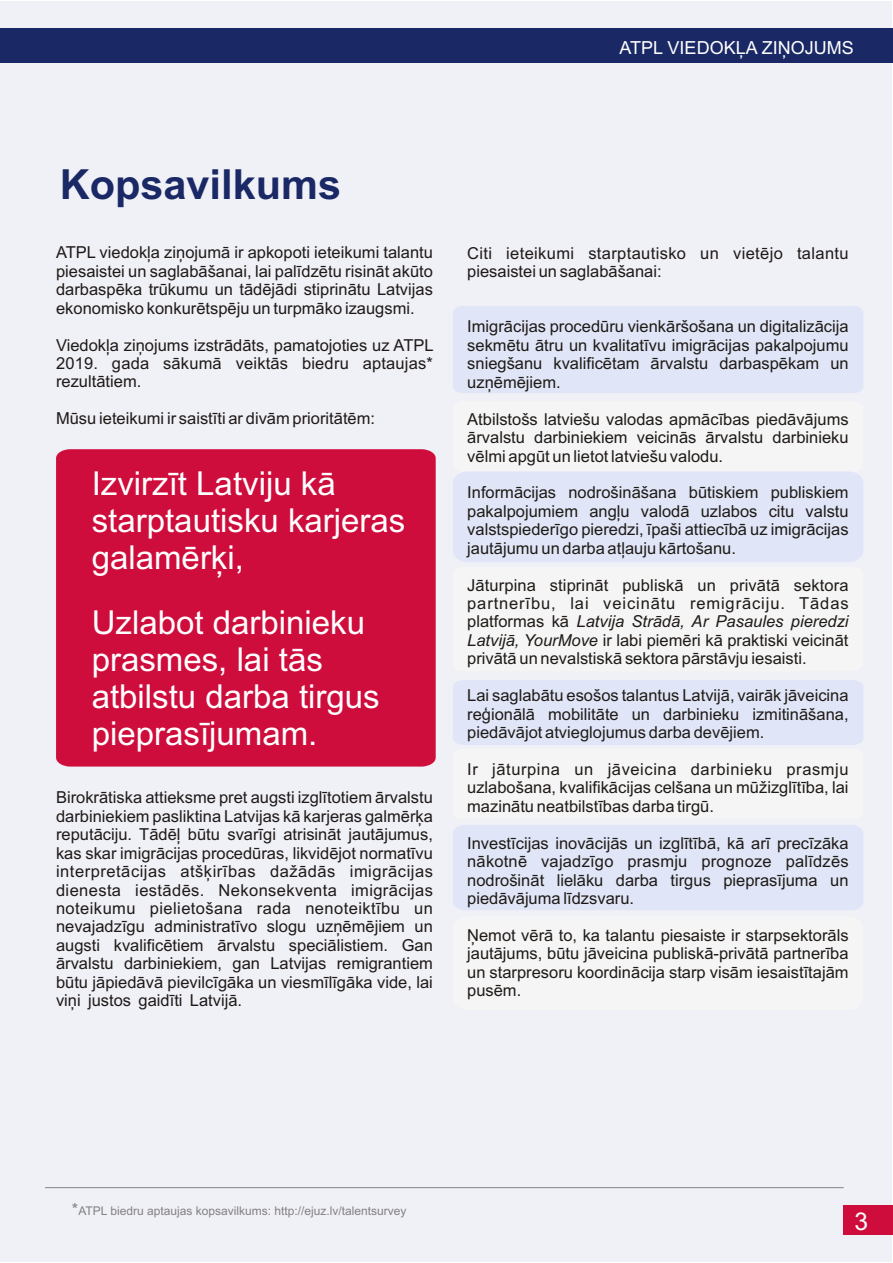
<style>
.page{position:relative;width:893px;height:1263px;background:#fff}
.page>*{position:absolute;margin:0;border:0;box-sizing:border-box;transform-origin:0 0}
.t1{font:700 41.55px "Arial";color:#1a2966}
.t2{font:33px/36.9px "Arial";color:#fff}
.t3{font:24.6px "Arial";color:#fff}
.t4{font:18px "Arial";color:#fff}
.t5{font:16.5px/18.5px "Arial";color:#1f1a17;text-align:justify}
.t6{font:16.5px/18.5px "Arial";letter-spacing:.02em;color:#1f1a17}
.t7{font:12px "Arial";color:#828282}
.s1{font-style:italic}
.s2{font-size:16.5px}
</style>
<div class="page">
<div style="left:0;top:1px;width:892px;height:1260px;background:#f0f0f7"></div>
<div style="left:453px;top:306px;width:410px;height:87px;background:#e0e6f7"></div>
<div style="left:453px;top:825px;width:410px;height:85px;background:#e0e6f7"></div>
<div style="left:453px;top:680px;width:410px;height:65px;background:#e0e6f7"></div>
<div style="left:453px;top:472px;width:410px;height:90px;background:#e0e6f7"></div>
<div style="left:0;top:28px;width:893px;height:34px;background:#1a2966"></div>
<div style="left:843px;top:1205px;width:50px;height:29px;background:#cf0d3d"></div>
<div style="left:56px;top:449px;width:380px;height:317px;background:#cf0d3d"></div>
<hr style="left:45px;top:1187px;width:799px;height:1px;background:#828282">
<p class="t4" style="left:620px;top:41px;width:236px">ATPL VIEDOKÏA ZIÒOJUMS</p>
<h1 class="t1" style="left:60px;top:169px;width:283px">Kopsavilkums</h1>
<p class="t5" style="left:56px;top:245px;width:378px">ATPL viedokïa ziòojumâ ir apkopoti ieteikumi talantu piesaistei un saglabâðanai, lai palîdzçtu risinât akûto darbaspçka trûkumu un tâdçjâdi stiprinâtu Latvijas ekonomisko konkurçtspçju un turpmâko izaugsmi.</p>
<p class="t5" style="left:56px;top:337px;width:379px">Viedokïa ziòojums izstrâdâts, pamatojoties uz ATPL 2019. gada sâkumâ veiktâs biedru aptaujas* rezultâtiem.</p>
<p class="t5" style="left:56px;top:411px;width:321px">Mûsu ieteikumi ir saistîti ar divâm prioritâtçm:</p>
<h2 class="t2" style="left:92px;top:468px;width:315px">Izvirzît Latviju kâ starptautisku karjeras galamçríi,</h2>
<h2 class="t2" style="left:92px;top:607px;width:289px">Uzlabot darbinieku prasmes, lai tâs atbilstu darba tirgus pieprasîjumam.</h2>
<p class="t5" style="left:56px;top:790px;width:378px">Birokrâtiska attieksme pret augsti izglîtotiem ârvalstu darbiniekiem pasliktina Latvijas kâ karjeras galmçría reputâciju. Tâdçï bûtu svarîgi atrisinât jautâjumus, kas skar imigrâcijas procedûras, likvidçjot normatîvu interpretâcijas atðíirîbas daþâdâs imigrâcijas dienesta iestâdçs. Nekonsekventa imigrâcijas noteikumu pielietoðana rada nenoteiktîbu un nevajadzîgu administratîvo slogu uzòçmçjiem un augsti kvalificçtiem ârvalstu speciâlistiem. Gan ârvalstu darbiniekiem, gan Latvijas remigrantiem bûtu jâpiedâvâ pievilcîgâka un viesmîlîgâka vide, lai viòi justos gaidîti Latvijâ.</p>
<p class="t6" style="left:467px;top:245px;width:383px">Citi ieteikumi starptautisko un vietçjo talantu piesaistei un saglabâðanai:</p>
<p class="t5" style="left:467px;top:319px;width:383px">Imigrâcijas procedûru vienkârðoðana un digitalizâcija sekmçtu âtru un kvalitatîvu imigrâcijas pakalpojumu sniegðanu kvalificçtam ârvalstu darbaspçkam un uzòçmçjiem.</p>
<p class="t5" style="left:467px;top:411px;width:383px">Atbilstoðs latvieðu valodas apmâcîbas piedâvâjums ârvalstu darbiniekiem veicinâs ârvalstu darbinieku vçlmi apgût un lietot latvieðu valodu.</p>
<p class="t5" style="left:467px;top:485px;width:383px">Informâcijas nodroðinâðana bûtiskiem publiskiem pakalpojumiem angïu valodâ uzlabos citu valstu valstspiederîgo pieredzi, îpaði attiecîbâ uz imigrâcijas jautâjumu un darba atïauju kârtoðanu.</p>
<p class="t5" style="left:467px;top:577px;width:383px">Jâturpina stiprinât publiskâ un privâtâ sektora partnerîbu, lai veicinâtu remigrâciju. Tâdas platformas kâ <span class="s1">Latvija Strâdâ, Ar Pasaules pieredzi Latvijâ, YourMove</span> ir labi piemçri kâ praktiski veicinât privâtâ un nevalstiskâ sektora pârstâvju iesaisti.</p>
<p class="t5" style="left:467px;top:688px;width:383px">Lai saglabâtu esoðos talantus Latvijâ, vairâk jâveicina reìionâlâ mobilitâte un darbinieku izmitinâðana, piedâvâjot atvieglojumus darba devçjiem.</p>
<p class="t5" style="left:467px;top:761px;width:383px">Ir jâturpina un jâveicina darbinieku prasmju uzlaboðana, kvalifikâcijas celðana un mûþizglîtîba, lai mazinâtu neatbilstîbas darba tirgû.</p>
<p class="t5" style="left:467px;top:835px;width:383px">Investîcijas inovâcijâs un izglîtîbâ, kâ arî precîzâka nâkotnç vajadzîgo prasmju prognoze palîdzçs nodroðinât lielâku darba tirgus pieprasîjuma un piedâvâjuma lîdzsvaru.</p>
<p class="t5" style="left:467px;top:927px;width:383px">Òemot vçrâ to, ka talantu piesaiste ir starpsektorâls jautâjums, bûtu jâveicina publiskâ-privâtâ partnerîba un starpresoru koordinâcija starp visâm iesaistîtajâm pusçm.</p>
<p class="t7" style="left:72px;top:1206px;width:336px"><span class="s2">*</span>ATPL biedru aptaujas kopsavilkums: http://ejuz.lv/talentsurvey</p>
<h3 class="t3" style="left:855px;top:1212px;width:15px">3</h3>
</div>
